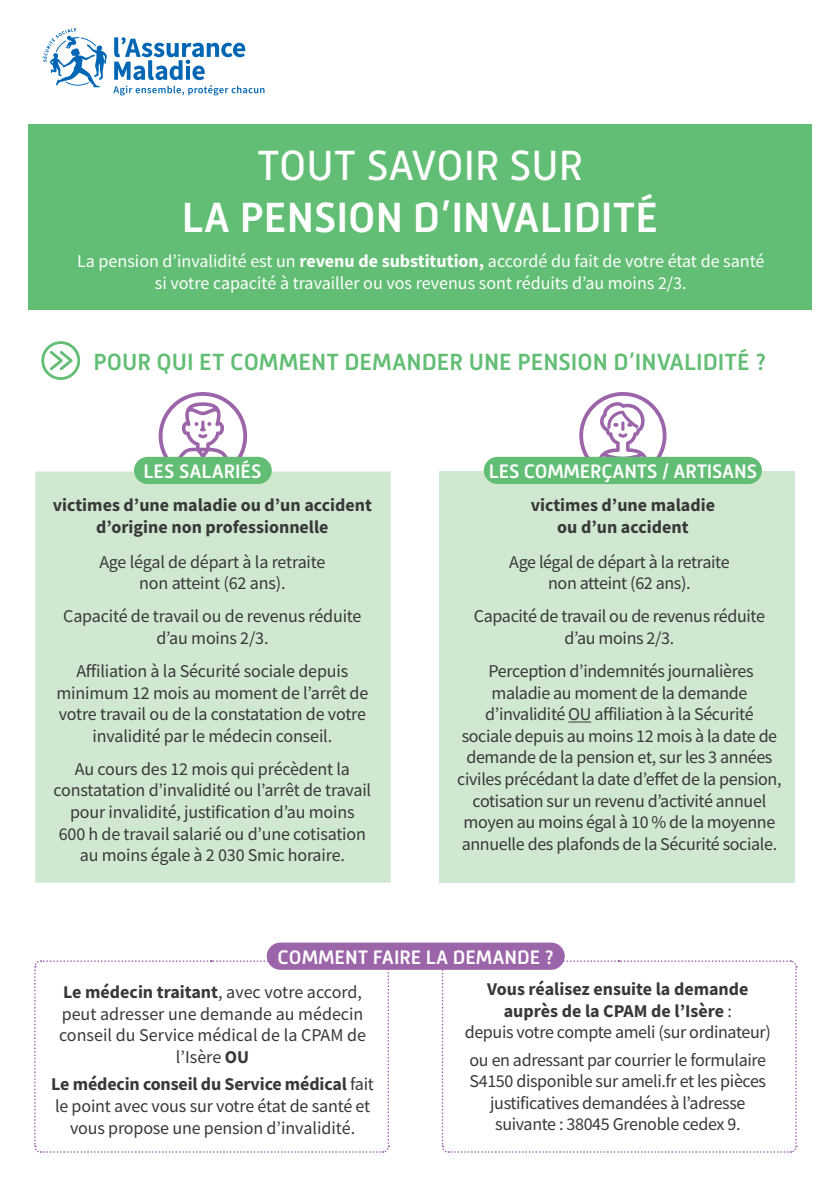
<style>
.page{position:relative;width:840px;height:1191px;background:#fff}
.page>*{position:absolute;margin:0;border:0;box-sizing:border-box;transform-origin:0 0}
.t1{font:500 43.2px/51.8px "Mic 32 New";color:#fff;text-align:center}
.t2{font:500 24px "Mic 32 New";color:#63be75}
.t3{font:500 20px "Mic 32 New";color:#fff}
.t4{font:18px/21.6px "Source Sans Pro";letter-spacing:-.02em;color:#383839;text-align:center}
.t5{font:700 18px/21.6px "Source Sans Pro";color:#383839;text-align:center}
.t6{font:18px/21.6px "Source Sans Pro";color:#fff;text-align:center}
.t7{font:18px/21.6px "Source Sans Pro";color:#383839;text-align:center}
.s1{font-weight:400}
.s2{font-weight:700}
</style>
<div class="page">
<div style="left:438px;top:471px;width:355px;height:411px;background:#d0e8d0"></div>
<svg style="left:41px;top:341px;width:39px;height:39px"></svg>
<svg style="left:579px;top:392px;width:87px;height:65px"></svg>
<div style="left:483px;top:457px;width:278px;height:27px;background:#63be75;border-radius:14px"></div>
<svg style="left:568px;top:721px;width:23px;height:1px"></svg>
<div style="left:35px;top:471px;width:355px;height:411px;background:#d0e8d0"></div>
<svg style="left:159px;top:392px;width:88px;height:65px"></svg>
<div style="left:134px;top:457px;width:137px;height:27px;background:#63be75;border-radius:14px"></div>
<svg style="left:34px;top:960px;width:356px;height:193px"></svg>
<svg style="left:440px;top:959px;width:357px;height:194px"></svg>
<div style="left:28px;top:124px;width:783px;height:185px;background:#63be75"></div>
<div style="left:266px;top:942px;width:298px;height:27px;background:#9c64a9;border-radius:14px"></div>
<svg style="left:113px;top:37px;width:151px;height:58px"></svg>
<svg style="left:43px;top:28px;width:64px;height:60px"></svg>
<p class="t1" style="left:182px;top:139px;width:477px"><span class="s1">TOUT SAVOIR SUR<br></span>LA PENSION D’INVALIDITÉ</p>
<p class="t6" style="left:77px;top:250px;width:688px">La pension d’invalidité est un <span class="s2">revenu de substitution,</span> accordé du fait de votre état de santé si votre capacité à travailler ou vos revenus sont réduits d’au moins 2/3.</p>
<p class="t2" style="left:94px;top:348px;width:673px">POUR QUI ET COMMENT DEMANDER UNE PENSION D’INVALIDITÉ ?</p>
<p class="t3" style="left:143px;top:460px;width:120px">LES SALARIÉS</p>
<p class="t5" style="left:53px;top:494px;width:320px">victimes d’une maladie ou d’un accident d’origine non professionnelle</p>
<p class="t4" style="left:99px;top:551px;width:227px">Age légal de départ à la retraite non atteint (62 ans).</p>
<p class="t4" style="left:63px;top:605px;width:299px">Capacité de travail ou de revenus réduite d’au moins 2/3.</p>
<p class="t4" style="left:56px;top:660px;width:313px">Affiliation à la Sécurité sociale depuis minimum 12 mois au moment de l’arrêt de votre travail ou de la constatation de votre invalidité par le médecin conseil.</p>
<p class="t4" style="left:54px;top:758px;width:319px">Au cours des 12 mois qui précèdent la constatation d’invalidité ou l’arrêt de travail pour invalidité, justification d’au moins<br>600 h de travail salarié ou d’une cotisation au moins égale à 2 030 Smic horaire.</p>
<p class="t3" style="left:488px;top:460px;width:269px">LES COMMERÇANTS / ARTISANS</p>
<p class="t5" style="left:530px;top:494px;width:186px">victimes d’une maladie ou d’un accident</p>
<p class="t4" style="left:509px;top:551px;width:222px">Age légal de départ à la retraite non atteint (62 ans).</p>
<p class="t4" style="left:473px;top:605px;width:292px">Capacité de travail ou de revenus réduite d’au moins 2/3.</p>
<p class="t4" style="left:457px;top:660px;width:325px">Perception d’indemnités journalières maladie au moment de la demande d’invalidité OU affiliation à la Sécurité<br>sociale depuis au moins 12 mois à la date de demande de la pension et, sur les 3 années civiles précédant la date d’effet de la pension, cotisation sur un revenu d’activité annuel moyen au moins égal à 10 % de la moyenne annuelle des plafonds de la Sécurité sociale.</p>
<p class="t3" style="left:277px;top:945px;width:277px">COMMENT FAIRE LA DEMANDE ?</p>
<p class="t7" style="left:59px;top:981px;width:308px"><span class="s2">Le médecin traitant</span>, avec votre accord, peut adresser une demande au médecin conseil du Service médical de la CPAM de l’Isère <span class="s2">OU</span></p>
<p class="t4" style="left:51px;top:1073px;width:324px"><span class="s2">Le médecin conseil du Service médical</span> fait le point avec vous sur votre état de santé et vous propose une pension d’invalidité.</p>
<p class="t5" style="left:487px;top:978px;width:263px">Vous réalisez ensuite la demande auprès de la CPAM de l’Isère <span class="s1">:</span></p>
<p class="t4" style="left:464px;top:1021px;width:307px">depuis votre compte ameli (sur ordinateur)</p>
<p class="t4" style="left:469px;top:1048px;width:298px">ou en adressant par courrier le formulaire S4150 disponible sur ameli.fr et les pièces justificatives demandées à l’adresse suivante : 38045 Grenoble cedex 9.</p>
</div>
